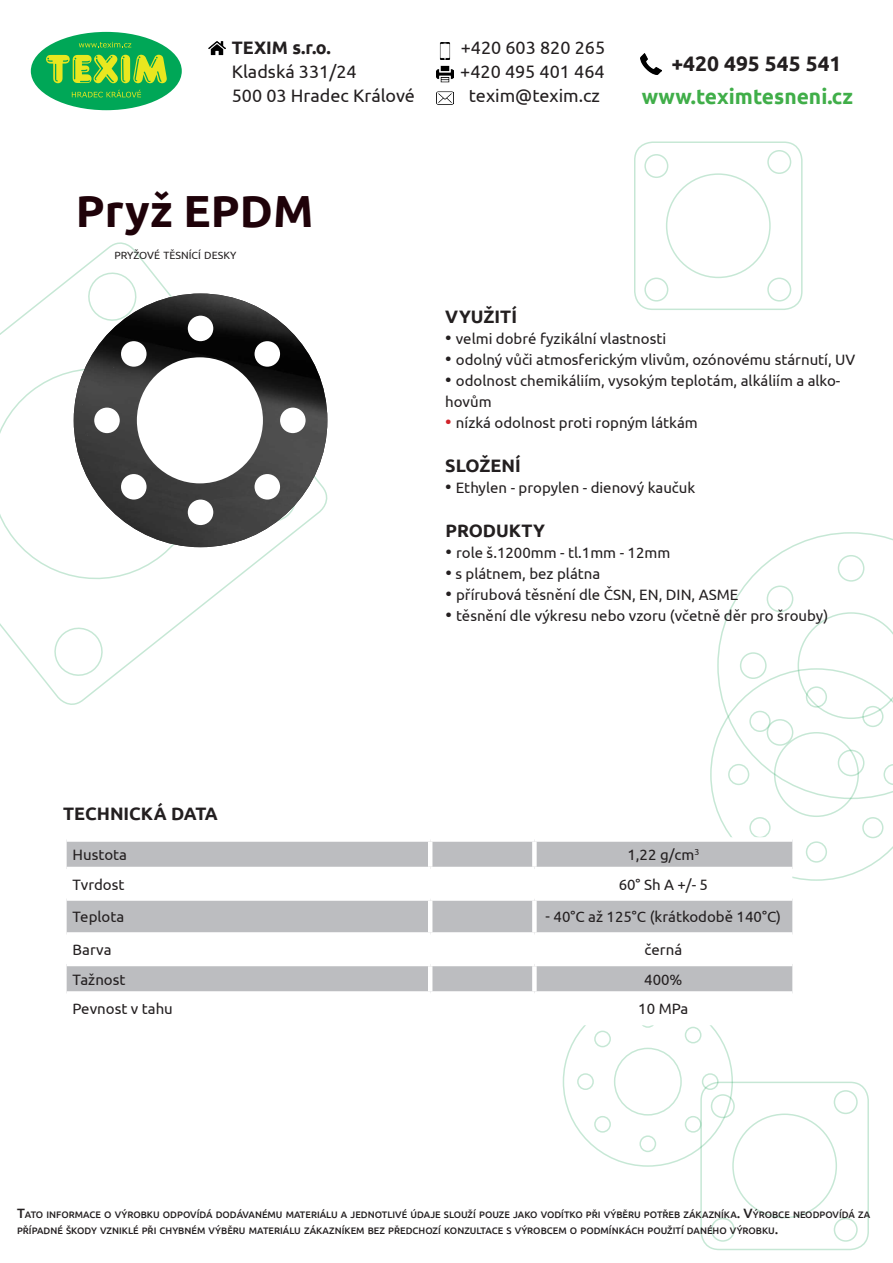
<style>
.page{position:relative;width:893px;height:1263px;background:#fff}
.page>*{position:absolute;margin:0;border:0;box-sizing:border-box;transform-origin:0 0}
.t1{font:700 45px "Ubuntu";color:#1f0209}
.t2{font:700 21px "Ubuntu";color:#40ae49}
.t3{font:700 21px "Ubuntu";color:#231f20}
.t4{font:18px "Ubuntu";color:#231f20}
.t5{font:700 18px "Ubuntu";color:#231f20}
.t6{font:15px/21px "Ubuntu";color:#231f20}
.t7{font:10.5px "Ubuntu";color:#231f20}
.t8{font:500 9.45px/16.2px "Ubuntu";color:#231f20}
.s1{font-size:18px}
.s2{font-size:18px;color:#d1232a}
.s3{font-size:13.5px}
</style>
<div class="page">
<svg style="left:0;top:242px;width:328px;height:463px"></svg>
<svg style="left:85px;top:270px;width:54px;height:53px"></svg>
<svg style="left:52px;top:625px;width:53px;height:53px"></svg>
<svg style="left:274px;top:500px;width:25px;height:24px"></svg>
<svg style="left:0;top:356px;width:214px;height:236px"></svg>
<svg style="left:728px;top:532px;width:165px;height:80px"></svg>
<svg style="left:710px;top:612px;width:183px;height:269px"></svg>
<div style="left:838px;top:555px;width:26px;height:27px;border:2px solid #19a155;border-radius:50%"></div>
<div style="left:838px;top:750px;width:26px;height:26px;border:2px solid #19a155;border-radius:50%"></div>
<div style="left:740px;top:652px;width:27px;height:27px;border:2px solid #19a155;border-radius:50%"></div>
<div style="left:767px;top:719px;width:26px;height:27px;border:2px solid #19a155;border-radius:50%"></div>
<div style="left:767px;top:585px;width:26px;height:27px;border:2px solid #19a155;border-radius:50%"></div>
<div style="left:634px;top:141px;width:169px;height:169px;border:2px solid #19a155;border-radius:18px"></div>
<div style="left:767px;top:150px;width:24px;height:24px;border:2px solid #19a155;border-radius:50%"></div>
<div style="left:644px;top:154px;width:24px;height:24px;border:2px solid #19a155;border-radius:50%"></div>
<div style="left:644px;top:278px;width:24px;height:24px;border:2px solid #19a155;border-radius:50%"></div>
<div style="left:767px;top:278px;width:24px;height:24px;border:2px solid #19a155;border-radius:50%"></div>
<div style="left:666px;top:173px;width:105px;height:105px;border:2px solid #19a155;border-radius:50%"></div>
<div style="left:31px;top:32px;width:151px;height:78px;background:#00a757;border-radius:50%"></div>
<svg style="left:46px;top:55px;width:121px;height:28px"></svg>
<svg style="left:79px;top:42px;width:52px;height:5px"></svg>
<svg style="left:72px;top:90px;width:69px;height:7px"></svg>
<img style="left:209px;top:41px;width:17px;height:15px">
<img style="left:436px;top:66px;width:17px;height:17px">
<img style="left:439px;top:42px;width:12px;height:17px">
<img style="left:436px;top:91px;width:17px;height:14px">
<img style="left:640px;top:53px;width:22px;height:21px">
<div style="left:700px;top:1082px;width:169px;height:168px;border:2px solid #19a155;border-radius:18px"></div>
<div style="left:834px;top:1090px;width:24px;height:24px;border:2px solid #19a155;border-radius:50%"></div>
<div style="left:711px;top:1094px;width:24px;height:24px;border:2px solid #19a155;border-radius:50%"></div>
<div style="left:711px;top:1218px;width:24px;height:24px;border:2px solid #19a155;border-radius:50%"></div>
<div style="left:834px;top:1218px;width:24px;height:24px;border:2px solid #19a155;border-radius:50%"></div>
<div style="left:732px;top:1113px;width:105px;height:105px;border:2px solid #19a155;border-radius:50%"></div>
<div style="left:614px;top:1048px;width:68px;height:67px;border:2px solid #19a155;border-radius:50%"></div>
<div style="left:639px;top:1011px;width:17px;height:17px;border:2px solid #19a155;border-radius:50%"></div>
<div style="left:639px;top:1135px;width:17px;height:17px;border:2px solid #19a155;border-radius:50%"></div>
<div style="left:577px;top:1073px;width:17px;height:17px;border:2px solid #19a155;border-radius:50%"></div>
<div style="left:702px;top:1073px;width:17px;height:17px;border:2px solid #19a155;border-radius:50%"></div>
<div style="left:594px;top:1116px;width:17px;height:17px;border:2px solid #19a155;border-radius:50%"></div>
<div style="left:685px;top:1116px;width:16px;height:17px;border:2px solid #19a155;border-radius:50%"></div>
<div style="left:594px;top:1030px;width:17px;height:17px;border:2px solid #19a155;border-radius:50%"></div>
<div style="left:685px;top:1027px;width:16px;height:16px;border:2px solid #19a155;border-radius:50%"></div>
<img style="left:74px;top:294px;width:253px;height:253px;border-radius:127px">
<div style="left:137px;top:357px;width:126px;height:126px;background:#fff;border-radius:50%"></div>
<div style="left:188px;top:316px;width:25px;height:25px;background:#fff;border-radius:50%"></div>
<div style="left:188px;top:500px;width:25px;height:25px;background:#fff;border-radius:50%"></div>
<div style="left:94px;top:408px;width:26px;height:25px;background:#fff;border-radius:50%"></div>
<div style="left:280px;top:408px;width:26px;height:25px;background:#fff;border-radius:50%"></div>
<div style="left:255px;top:341px;width:25px;height:26px;background:#fff;border-radius:50%"></div>
<div style="left:255px;top:474px;width:25px;height:26px;background:#fff;border-radius:50%"></div>
<div style="left:121px;top:474px;width:26px;height:26px;background:#fff;border-radius:50%"></div>
<div style="left:121px;top:341px;width:26px;height:26px;background:#fff;border-radius:50%"></div>
<div style="left:67px;top:842px;width:725px;height:25px;background:#bcbdc0"></div>
<svg style="left:67px;top:871px;width:725px;height:150px"></svg>
<hr style="left:428px;top:842px;width:4px;height:25px;background:#fff">
<div style="left:534px;top:837px;width:258px;height:5px;background:#fff"></div>
<div style="left:532px;top:842px;width:5px;height:25px;background:#fff"></div>
<hr style="left:428px;top:871px;width:4px;height:25px;background:#fff">
<div style="left:532px;top:871px;width:5px;height:25px;background:#fff"></div>
<hr style="left:428px;top:901px;width:4px;height:31px;background:#fff">
<div style="left:532px;top:901px;width:5px;height:31px;background:#fff"></div>
<hr style="left:428px;top:937px;width:4px;height:25px;background:#fff">
<div style="left:532px;top:937px;width:5px;height:25px;background:#fff"></div>
<hr style="left:428px;top:966px;width:4px;height:25px;background:#fff">
<div style="left:532px;top:966px;width:5px;height:25px;background:#fff"></div>
<hr style="left:428px;top:996px;width:4px;height:25px;background:#fff">
<div style="left:532px;top:996px;width:5px;height:25px;background:#fff"></div>
<hr style="left:534px;top:867px;width:258px;height:4px;background:#fff">
<div style="left:67px;top:896px;width:363px;height:5px;background:#fff"></div>
<div style="left:430px;top:896px;width:104px;height:5px;background:#fff"></div>
<div style="left:534px;top:896px;width:258px;height:5px;background:#fff"></div>
<div style="left:67px;top:991px;width:363px;height:5px;background:#fff"></div>
<div style="left:430px;top:991px;width:104px;height:5px;background:#fff"></div>
<div style="left:534px;top:991px;width:258px;height:5px;background:#fff"></div>
<hr style="left:534px;top:1021px;width:258px;height:4px;background:#fff">
<div style="left:67px;top:932px;width:363px;height:5px;background:#fff"></div>
<div style="left:430px;top:932px;width:104px;height:5px;background:#fff"></div>
<div style="left:534px;top:932px;width:258px;height:5px;background:#fff"></div>
<hr style="left:67px;top:962px;width:363px;height:4px;background:#fff">
<hr style="left:430px;top:962px;width:104px;height:4px;background:#fff">
<hr style="left:534px;top:962px;width:258px;height:4px;background:#fff">
<p class="t5" style="left:232px;top:37px;width:100px">TEXIM s.r.o.</p>
<p class="t4" style="left:461px;top:37px;width:146px">+420 603 820 265</p>
<p class="t4" style="left:232px;top:61px;width:126px">Kladská 331/24</p>
<p class="t4" style="left:460px;top:61px;width:146px">+420 495 401 464</p>
<p class="t4" style="left:232px;top:85px;width:185px">500 03 Hradec Králové</p>
<p class="t4" style="left:469px;top:85px;width:133px">texim@texim.cz</p>
<p class="t1" style="left:76px;top:184px;width:239px">Pryž EPDM</p>
<p class="t7" style="left:114px;top:249px;width:124px">PRYŽOVÉ TĚSNÍCÍ DESKY</p>
<p class="t3" style="left:671px;top:50px;width:172px">+420 495 545 541</p>
<p class="t2" style="left:642px;top:83px;width:213px">www.teximtesneni.cz</p>
<p class="t5" style="left:445px;top:306px;width:73px">VYUŽITÍ</p>
<p class="t6" style="left:445px;top:328px;width:222px"><span class="s1">•</span> velmi dobré fyzikální vlastnosti</p>
<p class="t6" style="left:445px;top:349px;width:412px"><span class="s1">•</span> odolný vůči atmosferickým vlivům, ozónovému stárnutí, UV</p>
<p class="t6" style="left:445px;top:370px;width:396px"><span class="s1">•</span> odolnost chemikáliím, vysokým teplotám, alkáliím a alko&shy;hovům</p>
<p class="t6" style="left:445px;top:412px;width:254px"><span class="s2">•</span> nízká odolnost proti ropným látkám</p>
<p class="t5" style="left:445px;top:455px;width:77px">SLOŽENÍ</p>
<p class="t6" style="left:445px;top:477px;width:252px"><span class="s1">•</span> Ethylen - propylen - dienový kaučuk</p>
<p class="t5" style="left:445px;top:519px;width:101px">PRODUKTY</p>
<p class="t6" style="left:445px;top:541px;width:226px"><span class="s1">•</span> role š.1200mm - tl.1mm - 12mm</p>
<p class="t6" style="left:445px;top:562px;width:156px"><span class="s1">•</span> s plátnem, bez plátna</p>
<p class="t6" style="left:445px;top:583px;width:295px"><span class="s1">•</span> přírubová těsnění dle ČSN, EN, DIN, ASME</p>
<p class="t6" style="left:445px;top:604px;width:384px"><span class="s1">•</span> těsnění dle výkresu nebo vzoru (včetně děr pro šrouby)</p>
<p class="t5" style="left:63px;top:803px;width:156px">TECHNICKÁ DATA</p>
<p class="t6" style="left:73px;top:844px;width:56px">Hustota</p>
<p class="t6" style="left:627px;top:844px;width:73px">1,22 g/cm<sup>3</sup></p>
<p class="t6" style="left:73px;top:873px;width:53px">Tvrdost</p>
<p class="t6" style="left:619px;top:873px;width:91px">60° Sh A +/- 5</p>
<p class="t6" style="left:73px;top:906px;width:53px">Teplota</p>
<p class="t6" style="left:546px;top:906px;width:237px">- 40°C až 125°C (krátkodobě 140°C)</p>
<p class="t6" style="left:73px;top:939px;width:40px">Barva</p>
<p class="t6" style="left:645px;top:939px;width:39px">černá</p>
<p class="t6" style="left:73px;top:968px;width:54px">Tažnost</p>
<p class="t6" style="left:644px;top:968px;width:40px">400%</p>
<p class="t6" style="left:73px;top:998px;width:102px">Pevnost v tahu</p>
<p class="t6" style="left:638px;top:998px;width:52px">10 MPa</p>
<p class="t8" style="left:17px;top:1206px;width:855px"><span class="s3">T</span>ATO INFORMACE O VÝROBKU ODPOVÍDÁ DODÁVANÉMU MATERIÁLU A JEDNOTLIVÉ ÚDAJE SLOUŽÍ POUZE JAKO VODÍTKO PŘI VÝBĚRU POTŘEB ZÁKAZNÍKA<span class="s3">. V</span>ÝROBCE NEODPOVÍDÁ ZA<br>PŘÍPADNÉ ŠKODY VZNIKLÉ PŘI CHYBNÉM VÝBĚRU MATERIÁLU ZÁKAZNÍKEM BEZ PŘEDCHOZÍ KONZULTACE S VÝROBCEM O PODMÍNKÁCH POUŽITÍ DANÉHO VÝROBKU<span class="s3">.</span></p>
</div>
